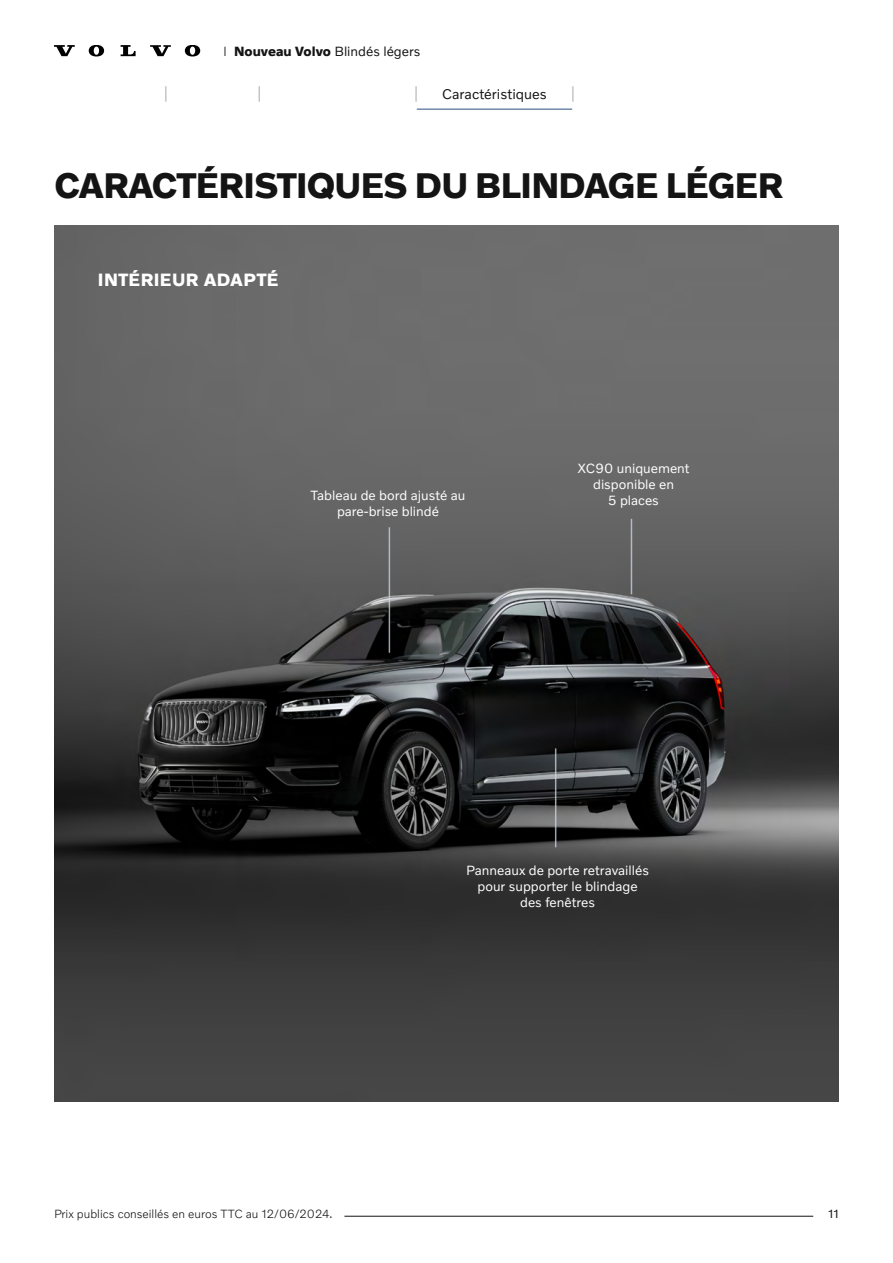
<style>
.page{position:relative;width:893px;height:1263px;background:#fff}
.page>*{position:absolute;margin:0;border:0;box-sizing:border-box;transform-origin:0 0}
.t1{font:700 36px "Volvo Novum";letter-spacing:-.02em;color:#141414}
.t2{font:700 18px "Volvo Novum";letter-spacing:.02em;color:#fff}
.t3{font:14.25px "Volvo Novum";color:#141414}
.t4{font:13.5px/16.2px "Volvo Novum";color:#fff;text-align:center}
.t5{font:13.5px "Volvo Novum";color:#141414}
.t6{font:300 12px "Volvo Novum";color:#141414}
.t7{font:12px "Volvo Novum";color:#141414}
.s1{font-weight:300}
.s2{font-weight:700}
</style>
<div class="page">
<svg style="left:54px;top:45px;width:21px;height:11px"></svg>
<svg style="left:121px;top:45px;width:15px;height:11px"></svg>
<svg style="left:89px;top:45px;width:15px;height:12px"></svg>
<svg style="left:150px;top:45px;width:21px;height:11px"></svg>
<svg style="left:185px;top:45px;width:15px;height:12px"></svg>
<hr style="left:344px;top:1216px;width:469px;height:1px;background:#141414">
<img style="left:54px;top:225px;width:785px;height:876px">
<hr style="left:631px;top:519px;width:1px;height:75px;background:#ced9e5">
<hr style="left:389px;top:527px;width:1px;height:126px;background:#ced9e5">
<hr style="left:555px;top:748px;width:1px;height:99px;background:#ced9e5">
<svg style="left:259px;top:86px;width:1px;height:16px"></svg>
<svg style="left:165px;top:86px;width:1px;height:16px"></svg>
<svg style="left:572px;top:86px;width:1px;height:16px"></svg>
<svg style="left:416px;top:86px;width:1px;height:16px"></svg>
<hr style="left:417px;top:109px;width:155px;height:1px;background:#7089ac">
<p class="t5" style="left:223px;top:42px;width:199px"><span class="s1">I</span> <span class="s2">Nouveau Volvo</span> Blindés légers</p>
<p class="t3" style="left:442px;top:85px;width:106px">Caractéristiques</p>
<h1 class="t1" style="left:54px;top:163px;width:731px">CARACTÉRISTIQUES DU BLINDAGE LÉGER</h1>
<h2 class="t2" style="left:98px;top:269px;width:182px">INTÉRIEUR ADAPTÉ</h2>
<p class="t4" style="left:311px;top:486px;width:156px">Tableau de bord ajusté au pare-brise blindé</p>
<p class="t4" style="left:578px;top:460px;width:113px">XC90 uniquement disponible en<br>5 places</p>
<p class="t4" style="left:466px;top:861px;width:184px">Panneaux de porte retravaillés pour supporter le blindage des fenêtres</p>
<p class="t6" style="left:54px;top:1206px;width:280px">Prix publics conseillés en euros TTC au 12/06/2024.</p>
<p class="t7" style="left:828px;top:1206px;width:12px">11</p>
</div>
